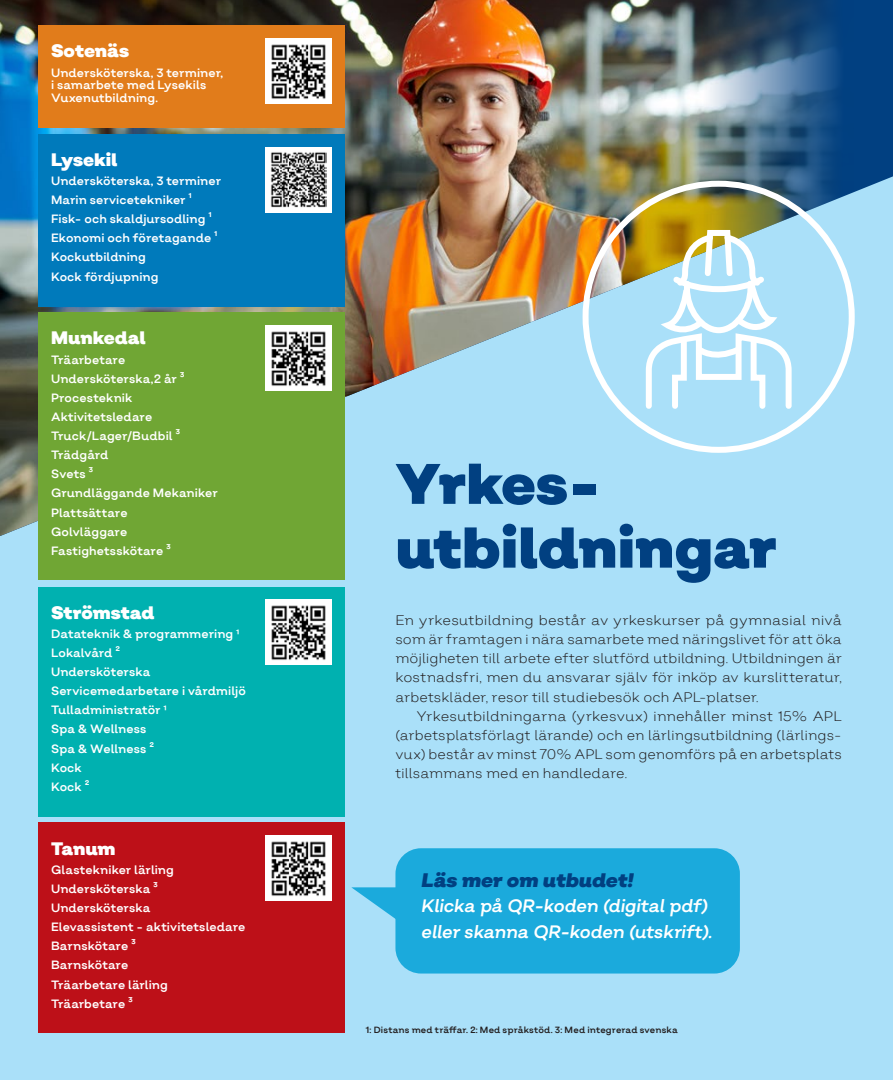
<style>
.page{position:relative;width:893px;height:1080px;background:#aae0f9}
.page>*{position:absolute;margin:0;border:0;box-sizing:border-box;transform-origin:0 0}
.Huvudrubrik_-_kopia{font:900 57px "Salvatore";color:#014081}
.Brödtext_-_indrag{font:italic 900 19.5px "Salvatore";letter-spacing:-.01em;color:#014081}
.Brödtext_-_indrag-2{font:italic 18px/25.5px "Salvatore";letter-spacing:-.015em;color:#fff}
.Brödrubrik2{font:900 18px "Salvatore";letter-spacing:-.005em;color:#fff}
.Brödtext{font:300 13.8px/19.2px "Salvatore";color:#231f20;text-align:justify}
.Brödtext_-_indrag-3{font:300 13.8px/19.2px "Salvatore";color:#231f20;text-align:justify}
.minitext{font:12px/12.8px "Salvatore";letter-spacing:.005em;color:#fff}
.minitext-2{font:9px "Salvatore";letter-spacing:.015em;color:#231f20}
</style>
<div class="page">
<svg style="left:853px;top:0;width:39px;height:338px;fill:#014081"></svg>
<img style="left:0;top:0;width:853px;height:536px">
<hr style="left:892px;top:0;width:1px;height:198px;background:#fff">
<div style="left:583px;top:181px;width:272px;height:272px;border:6px solid #fff;border-radius:50%"></div>
<svg style="left:643px;top:227px;width:152px;height:185px"></svg>
<svg style="left:351px;top:887px;width:44px;height:32px"></svg>
<div style="left:38px;top:26px;width:306px;height:102px;background:#e17c1b"></div>
<div style="left:38px;top:587px;width:306px;height:229px;background:#00b1b0"></div>
<div style="left:38px;top:134px;width:306px;height:172px;background:#007abb"></div>
<div style="left:38px;top:313px;width:306px;height:267px;background:#70a634"></div>
<div style="left:38px;top:823px;width:306px;height:210px;background:#bd1018"></div>
<div style="left:265px;top:38px;width:67px;height:66px;background:#fff"></div>
<img style="left:271px;top:44px;width:55px;height:55px">
<div style="left:265px;top:147px;width:67px;height:66px;background:#fff"></div>
<img style="left:270px;top:152px;width:57px;height:56px">
<div style="left:265px;top:600px;width:67px;height:65px;background:#fff"></div>
<img style="left:271px;top:605px;width:55px;height:55px">
<div style="left:265px;top:325px;width:67px;height:66px;background:#fff"></div>
<img style="left:271px;top:331px;width:55px;height:55px">
<div style="left:265px;top:836px;width:67px;height:65px;background:#fff"></div>
<img style="left:271px;top:841px;width:55px;height:55px">
<div style="left:395px;top:848px;width:345px;height:126px;background:#1baadc;border-radius:26px"></div>
<p class="Brödrubrik2" style="left:51px;top:39px;width:80px">Sotenäs</p>
<p class="minitext" style="left:51px;top:66px;width:174px">Undersköterska, 3 terminer, i samarbete med Lysekils<br>Vuxenutbildning.</p>
<p class="Brödrubrik2" style="left:51px;top:148px;width:68px">Lysekil</p>
<p class="minitext" style="left:51px;top:174px;width:172px">Undersköterska, 3 terminer</p>
<p class="minitext" style="left:51px;top:193px;width:142px">Marin servicetekniker ¹</p>
<p class="minitext" style="left:51px;top:213px;width:162px">Fisk- och skaldjursodling ¹</p>
<p class="minitext" style="left:51px;top:232px;width:168px">Ekonomi och företagande ¹</p>
<p class="minitext" style="left:51px;top:251px;width:96px">Kockutbildning</p>
<p class="minitext" style="left:51px;top:270px;width:109px">Kock fördjupning</p>
<p class="Brödrubrik2" style="left:51px;top:326px;width:96px">Munkedal</p>
<p class="minitext" style="left:51px;top:353px;width:76px">Träarbetare</p>
<p class="minitext" style="left:51px;top:372px;width:135px">Undersköterska,2 år ³</p>
<p class="minitext" style="left:51px;top:391px;width:83px">Procesteknik</p>
<p class="minitext" style="left:51px;top:410px;width:103px">Aktivitetsledare</p>
<p class="minitext" style="left:51px;top:429px;width:131px">Truck/Lager/Budbil ³</p>
<p class="minitext" style="left:51px;top:449px;width:59px">Trädgård</p>
<p class="minitext" style="left:51px;top:468px;width:44px">Svets ³</p>
<p class="minitext" style="left:51px;top:487px;width:168px">Grundläggande Mekaniker</p>
<p class="minitext" style="left:51px;top:506px;width:78px">Plattsättare</p>
<p class="minitext" style="left:51px;top:525px;width:78px">Golvläggare</p>
<p class="minitext" style="left:51px;top:544px;width:121px">Fastighetsskötare ³</p>
<p class="Brödrubrik2" style="left:51px;top:600px;width:105px">Strömstad</p>
<p class="minitext" style="left:51px;top:627px;width:190px">Datateknik &amp; programmering 1</p>
<p class="minitext" style="left:51px;top:646px;width:71px">Lokalvård ²</p>
<p class="minitext" style="left:51px;top:665px;width:101px">Undersköterska</p>
<p class="minitext" style="left:51px;top:685px;width:196px">Servicemedarbetare i vårdmiljö</p>
<p class="minitext" style="left:51px;top:704px;width:117px">Tulladministratör 1</p>
<p class="minitext" style="left:51px;top:723px;width:97px">Spa &amp; Wellness</p>
<p class="minitext" style="left:51px;top:742px;width:104px">Spa &amp; Wellness ²</p>
<p class="minitext" style="left:51px;top:761px;width:32px">Kock</p>
<p class="minitext" style="left:51px;top:780px;width:40px">Kock ²</p>
<p class="Brödrubrik2" style="left:51px;top:836px;width:66px">Tanum</p>
<p class="minitext" style="left:51px;top:863px;width:124px">Glastekniker lärling</p>
<p class="minitext" style="left:51px;top:882px;width:109px">Undersköterska ³</p>
<p class="minitext" style="left:51px;top:901px;width:101px">Undersköterska</p>
<p class="minitext" style="left:51px;top:921px;width:196px">Elevassistent - aktivitetsledare</p>
<p class="minitext" style="left:51px;top:940px;width:86px">Barnskötare ³</p>
<p class="minitext" style="left:51px;top:959px;width:79px">Barnskötare</p>
<p class="minitext" style="left:51px;top:978px;width:118px">Träarbetare lärling</p>
<p class="minitext" style="left:51px;top:997px;width:83px">Träarbetare ³</p>
<p class="Huvudrubrik_-_kopia" style="left:395px;top:446px;width:207px">Yrkes-</p>
<p class="Huvudrubrik_-_kopia" style="left:395px;top:510px;width:383px">utbildningar</p>
<p class="Brödtext" style="left:395px;top:610px;width:448px">En yrkesutbildning består av yrkeskurser på gymnasial nivå som är framtagen i nära samarbete med näringslivet för att öka möjligheten till arbete efter slutförd utbildning. Utbildningen är kostnadsfri, men du ansvarar själv för inköp av kurslitteratur, arbetskläder, resor till studiebesök och APL-platser.</p>
<p class="Brödtext_-_indrag-3" style="left:395px;top:706px;width:448px;text-indent:21px">Yrkesutbildningarna (yrkesvux) innehåller minst 15% APL (arbetsplatsförlagt lärande) och en lärlingsutbildning (lärlings&shy;vux) består av minst 70% APL som genomförs på en arbetsplats tillsammans med en handledare.</p>
<p class="Brödtext_-_indrag" style="left:421px;top:867px;width:214px">Läs mer om utbudet!</p>
<p class="Brödtext_-_indrag-2" style="left:421px;top:893px;width:292px">Klicka på QR-koden (digital pdf) eller skanna QR-koden (utskrift).</p>
<p class="minitext-2" style="left:366px;top:1024px;width:314px">1: Distans med träffar. 2: Med språkstöd. 3: Med integrerad svenska</p>
</div>
